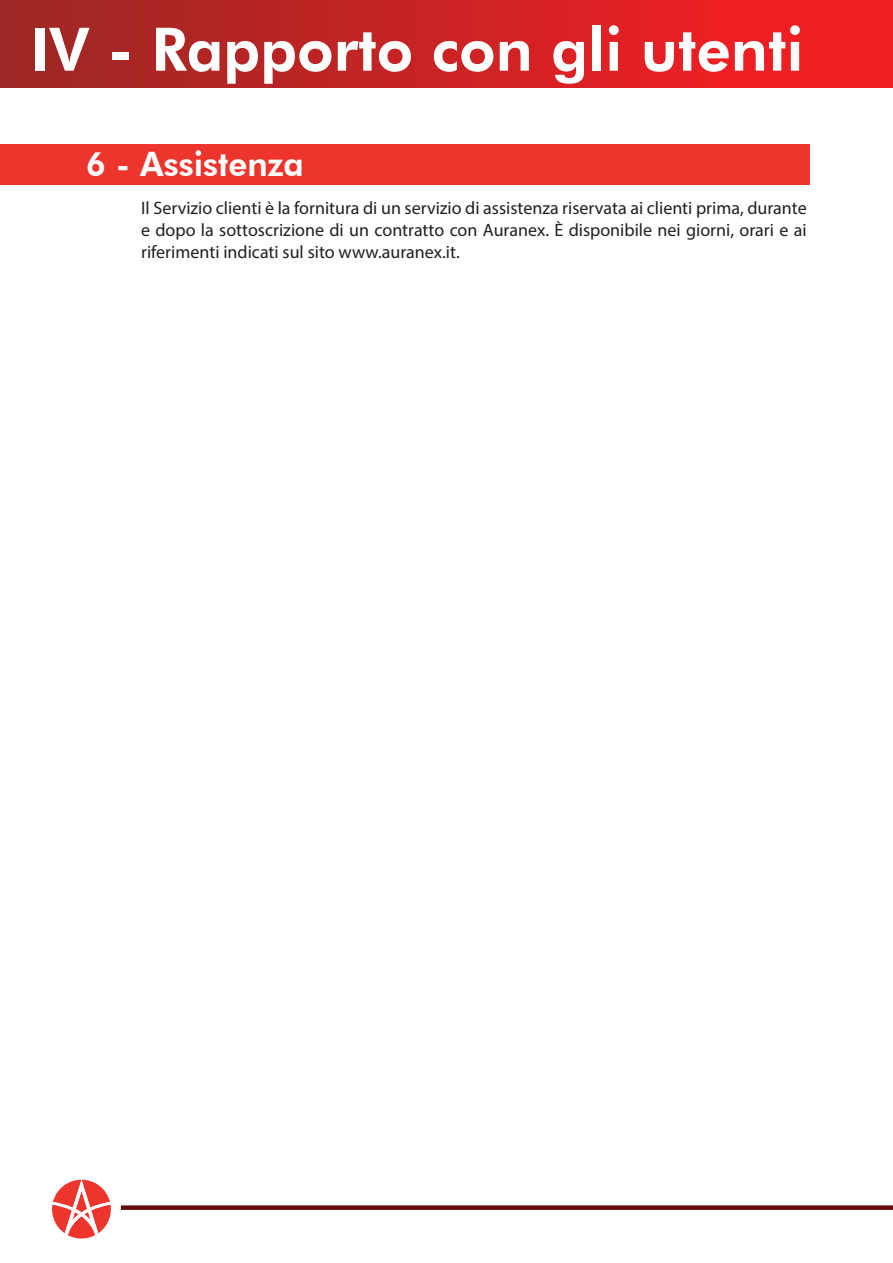
<style>
.page{position:relative;width:893px;height:1263px;background:#fff}
.page>*{position:absolute;margin:0;border:0;box-sizing:border-box;transform-origin:0 0}
.t1{font:800 60px "Futura BT";color:#fff}
.t2{font:800 33.6px "Futura BT";color:#fff}
.t3{font:18px/21.6px "Myriad Pro";color:#231f20;text-align:justify}
</style>
<div class="page">
<div style="left:1px;top:0;width:891px;height:88px;background:linear-gradient(to right,#9c2825,#fa1e23)"></div>
<div style="left:0;top:144px;width:810px;height:41px;background:#ee352d"></div>
<svg style="left:52px;top:1180px;width:59px;height:58px"></svg>
<div style="left:121px;top:1205px;width:772px;height:5px;background:#630a0c"></div>
<h1 class="t1" style="left:30px;top:13px;width:775px">IV - Rapporto con gli utenti</h1>
<h2 class="t2" style="left:86px;top:143px;width:219px">6 - Assistenza</h2>
<p class="t3" style="left:141px;top:197px;width:667px">Il Servizio clienti è la fornitura di un servizio di assistenza riservata ai clienti prima, durante e dopo la sottoscrizione di un contratto con Auranex. È disponibile nei giorni, orari e ai riferimenti indicati sul sito www.auranex.it.</p>
</div>
